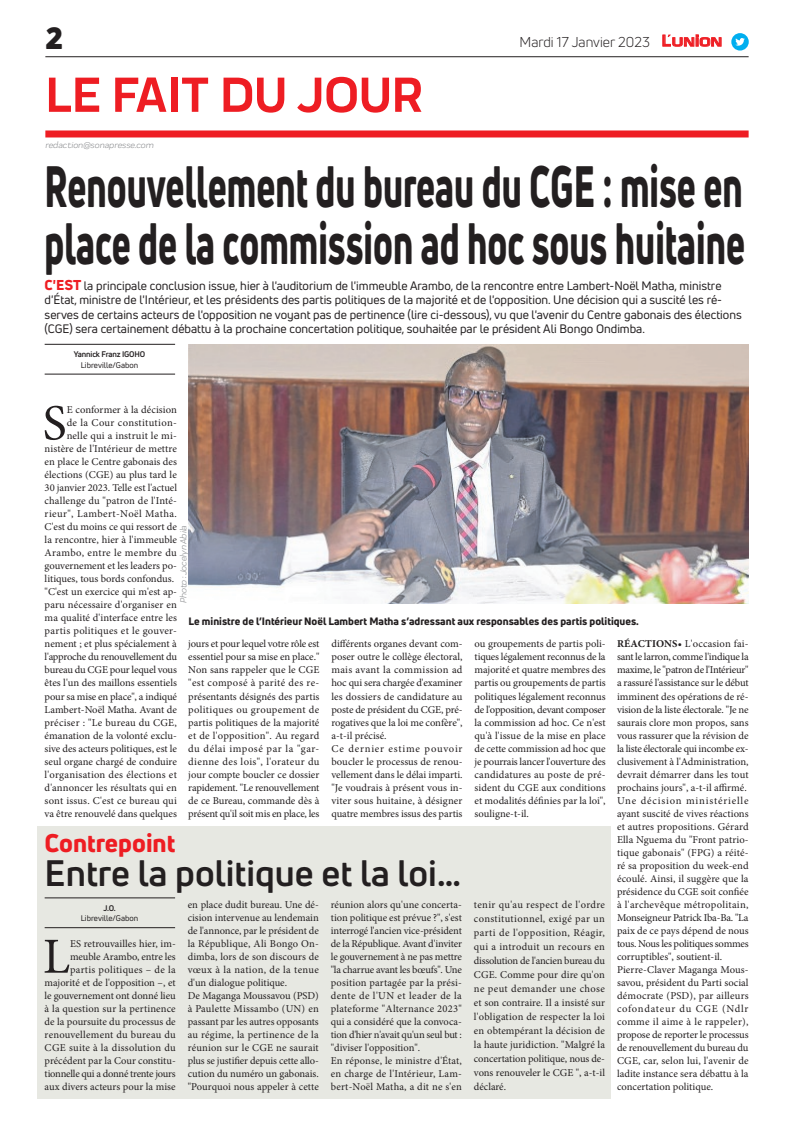
<style>
.page{position:relative;width:794px;height:1129px;background:#fff}
.page>*{position:absolute;margin:0;border:0;box-sizing:border-box;transform-origin:0 0}
.t1{font:800 57px/57px "Uni Neue";color:#231f20;scale:.63 1}
.t2{font:700 51px "Praktika";color:#ee1d23}
.t3{font:50.5px "Minion Pro";color:#231f20}
.t4{font:700 36px "Uni Neue";color:#231f20}
.t5{font:900 30px "Uni Neue";color:#231f20}
.t6{font:800 25px "Uni Neue";color:#ee1d23}
.t7{font:14px "Uni Neue";color:#231f20}
.t8{font:12px/14.4px "Uni Neue";color:#231f20}
.t9{font:10.5px/13px "Minion Pro";color:#231f20}
.t10{font:800 10.5px "Uni Neue";color:#231f20}
.t11{font:italic 9px "Praktika";color:#818386}
.t12{font:8px "Uni Neue";color:#231f20}
.t13{font:700 8px "Uni Neue";letter-spacing:-.02em;color:#231f20}
.s1{font-family:"Eurostile";font-weight:600;font-size:14.9px;color:#ee1d23}
.s2{font-family:"Eurostile";font-weight:600;font-size:11.4px;color:#ee1d23}
.s3{font-weight:800;font-size:14px;color:#ee1d23}
.s4{font-weight:700}
</style>
<div class="page">
<div style="left:37px;top:826px;width:574px;height:272px;background:#e7e8e2"></div>
<hr style="left:45px;top:56px;width:703px;height:1px;background:#231f20">
<div style="left:45px;top:130px;width:703px;height:7px;background:#ee1d23"></div>
<svg style="left:662px;top:34px;width:60px;height:13px"></svg>
<div style="left:731px;top:33px;width:17px;height:18px;background:#00aeef;border-radius:50%"></div>
<svg style="left:735px;top:38px;width:10px;height:8px"></svg>
<hr style="left:45px;top:927px;width:130px;height:1px;background:#231f20">
<hr style="left:45px;top:897px;width:130px;height:1px;background:#231f20">
<hr style="left:45px;top:373px;width:130px;height:1px;background:#231f20">
<hr style="left:45px;top:344px;width:130px;height:1px;background:#231f20">
<img style="left:189px;top:344px;width:559px;height:259px">
<h3 class="t5" style="left:45px;top:17px;width:19px">2</h3>
<h2 class="t2" style="left:45px;top:54px;width:378px">LE FAIT DU JOUR</h2>
<p class="t11" style="left:45px;top:138px;width:110px">redaction@sonapresse.com</p>
<h3 class="t7" style="left:519px;top:33px;width:204px">Mardi 17 Janvier 2023 <span class="s1">L</span><span class="s2">UNION</span></h3>
<h1 class="t1" style="left:45px;top:157px;width:1113px">Renouvellement du bureau du CGE : mise en place de la commission ad hoc sous huitaine</h1>
<p class="t8" style="left:45px;top:278px;width:698px"><span class="s3">C'EST</span> la principale conclusion issue, hier à l'auditorium de l'immeuble Arambo, de la rencontre entre Lambert-Noël Matha, ministre d'État, ministre de l'Intérieur, et les présidents des partis politiques de la majorité et de l'opposition. Une décision qui a suscité les ré&shy;serves de certains acteurs de l'opposition ne voyant pas de pertinence (lire ci-dessous), vu que l'avenir du Centre gabonais des élections (CGE) sera certainement débattu à la prochaine concertation politique, souhaitée par le président Ali Bongo Ondimba.</p>
<p class="t13" style="left:74px;top:349px;width:73px">Yannick Franz IGOHO</p>
<p class="t12" style="left:81px;top:360px;width:59px">Libreville/Gabon</p>
<h3 class="t3" style="left:43px;top:389px;width:26px">S</h3>
<p class="t9" style="left:45px;top:403px;width:134px;text-align:right">E conformer à la décision<br>de la Cour constitution&shy;nelle qui a instruit le mi&shy;nistère de l'Intérieur de mettre en place le Centre gabonais des élections (CGE) au plus tard le<br>30 janvier 2023. Telle est l'actuel challenge du "patron de l'Inté&shy;rieur", Lambert-Noël Matha.<br>C'est du moins ce qui ressort de la rencontre, hier à l'immeuble<br>Arambo, entre le membre du gouvernement et les leaders po&shy;litiques, tous bords confondus. "C'est un exercice qui m'est ap&shy;paru nécessaire d'organiser en ma qualité d'interface entre les partis politiques et le gouver&shy;nement ; et plus spécialement à l'approche du renouvellement du bureau du CGE pour lequel vous êtes l'un des maillons essentiels pour sa mise en place", a indiqué<br>Lambert-Noël Matha. Avant de préciser : "Le bureau du CGE, émanation de la volonté exclu&shy;sive des acteurs politiques, est le seul organe chargé de conduire l'organisation des élections et d'annoncer les résultats qui en sont issus. C'est ce bureau qui va être renouvelé dans quelques</p>
<p class="t11" style="left:177px;top:603px;width:80px;rotate:-90deg">Photo : Jocelyn Abila</p>
<p class="t10" style="left:189px;top:614px;width:452px">Le ministre de l’Intérieur Noël Lambert Matha s’adressant aux responsables des partis politiques.</p>
<p class="t9" style="left:188px;top:637px;width:133px;text-align:justify">jours et pour lequel votre rôle est essentiel pour sa mise en place." Non sans rappeler que le CGE "est composé à parité des re&shy;présentants désignés des partis politiques ou groupement de partis politiques de la majorité et de l'opposition". Au regard du délai imposé par la "gar&shy;dienne des lois", l'orateur du jour compte boucler ce dossier rapidement. "Le renouvellement de ce Bureau, commande dès à présent qu'il soit mis en place, les</p>
<p class="t9" style="left:331px;top:637px;width:133px">différents organes devant com&shy;poser outre le collège électoral, mais avant la commission ad hoc qui sera chargée d'examiner les dossiers de candidature au poste de président du CGE, pré&shy;rogatives que la loi me confère", a-t-il précisé.<br>Ce dernier estime pouvoir boucler le processus de renou&shy;vellement dans le délai imparti. "Je voudrais à présent vous in&shy;viter sous huitaine, à désigner quatre membres issus des partis</p>
<p class="t9" style="left:474px;top:637px;width:133px;text-align:justify">ou groupements de partis poli&shy;tiques légalement reconnus de la majorité et quatre membres des partis ou groupements de partis politiques légalement reconnus de l'opposition, devant composer la commission ad hoc. Ce n'est qu'à l'issue de la mise en place de cette commission ad hoc que je pourrais lancer l'ouverture des candidatures au poste de pré&shy;sident du CGE aux conditions et modalités définies par la loi", souligne-t-il.</p>
<p class="t9" style="left:617px;top:637px;width:133px"><span class="s4">RÉACTIONS•</span> L'occasion fai&shy;sant le larron, comme l'indique la maxime, le "patron de l'Intérieur" a rassuré l'assistance sur le début imminent des opérations de ré&shy;vision de la liste électorale. "Je ne saurais clore mon propos, sans vous rassurer que la révision de la liste électorale qui incombe ex&shy;clusivement à l'Administration, devrait démarrer dans les tout prochains jours", a-t-il affirmé.<br>Une décision ministérielle ayant suscité de vives réactions et autres propositions. Gérard<br>Ella Nguema du "Front patrio&shy;tique gabonais" (FPG) a réité&shy;ré sa proposition du week-end écoulé. Ainsi, il suggère que la présidence du CGE soit confiée à l'archevêque métropolitain,<br>Monseigneur Patrick Iba-Ba. "La paix de ce pays dépend de nous tous. Nous les politiques sommes corruptibles", soutient-il.<br>Pierre-Claver Maganga Mous&shy;savou, président du Parti social démocrate (PSD), par ailleurs cofondateur du CGE (Ndlr comme il aime à le rappeler), propose de reporter le processus de renouvellement du bureau du<br>CGE, car, selon lui, l'avenir de ladite instance sera débattu à la concertation politique.</p>
<h3 class="t6" style="left:45px;top:825px;width:132px">Contrepoint</h3>
<h3 class="t4" style="left:45px;top:849px;width:418px">Entre la politique et la loi…</h3>
<p class="t13" style="left:103px;top:902px;width:14px">J.O.</p>
<p class="t12" style="left:81px;top:913px;width:59px">Libreville/Gabon</p>
<p class="t9" style="left:188px;top:897px;width:133px">en place dudit bureau. Une dé&shy;cision intervenue au lendemain de l'annonce, par le président de la République, Ali Bongo On&shy;dimba, lors de son discours de vœux à la nation, de la tenue d'un dialogue politique.<br>De Maganga Moussavou (PSD) à Paulette Missambo (UN) en passant par les autres opposants au régime, la pertinence de la réunion sur le CGE ne saurait plus se justifier depuis cette allo&shy;cution du numéro un gabonais. "Pourquoi nous appeler à cette</p>
<p class="t9" style="left:331px;top:897px;width:133px">réunion alors qu'une concerta&shy;tion politique est prévue ?", s'est interrogé l'ancien vice-président de la République. Avant d'inviter le gouvernement à ne pas mettre "la charrue avant les bœufs". Une position partagée par la prési&shy;dente de l'UN et leader de la plateforme "Alternance 2023" qui a considéré que la convoca&shy;tion d'hier n'avait qu'un seul but : "diviser l'opposition".<br>En réponse, le ministre d'État, en charge de l'Intérieur, Lam&shy;bert-Noël Matha, a dit ne s'en</p>
<p class="t9" style="left:474px;top:897px;width:133px;line-height:14px;text-align:justify">tenir qu'au respect de l'ordre constitutionnel, exigé par un parti de l'opposition, Réagir, qui a introduit un recours en dissolution de l'ancien bureau du CGE. Comme pour dire qu'on ne peut demander une chose et son contraire. Il a insisté sur l'obligation de respecter la loi en obtempérant la décision de la haute juridiction. "Malgré la concertation politique, nous de&shy;vons renouveler le CGE ", a-t-il déclaré.</p>
<p class="t9" style="left:45px;top:936px;width:133px;text-align:right">ES retrouvailles hier, im&shy;meuble Arambo, entre les partis politiques – de la majorité et de l'opposition –, et le gouvernement ont donné lieu à la question sur la pertinence de la poursuite du processus de renouvellement du bureau du<br>CGE suite à la dissolution du précédent par la Cour constitu&shy;tionnelle qui a donné trente jours aux divers acteurs pour la mise</p>
<h3 class="t3" style="left:43px;top:922px;width:29px">L</h3>
</div>
